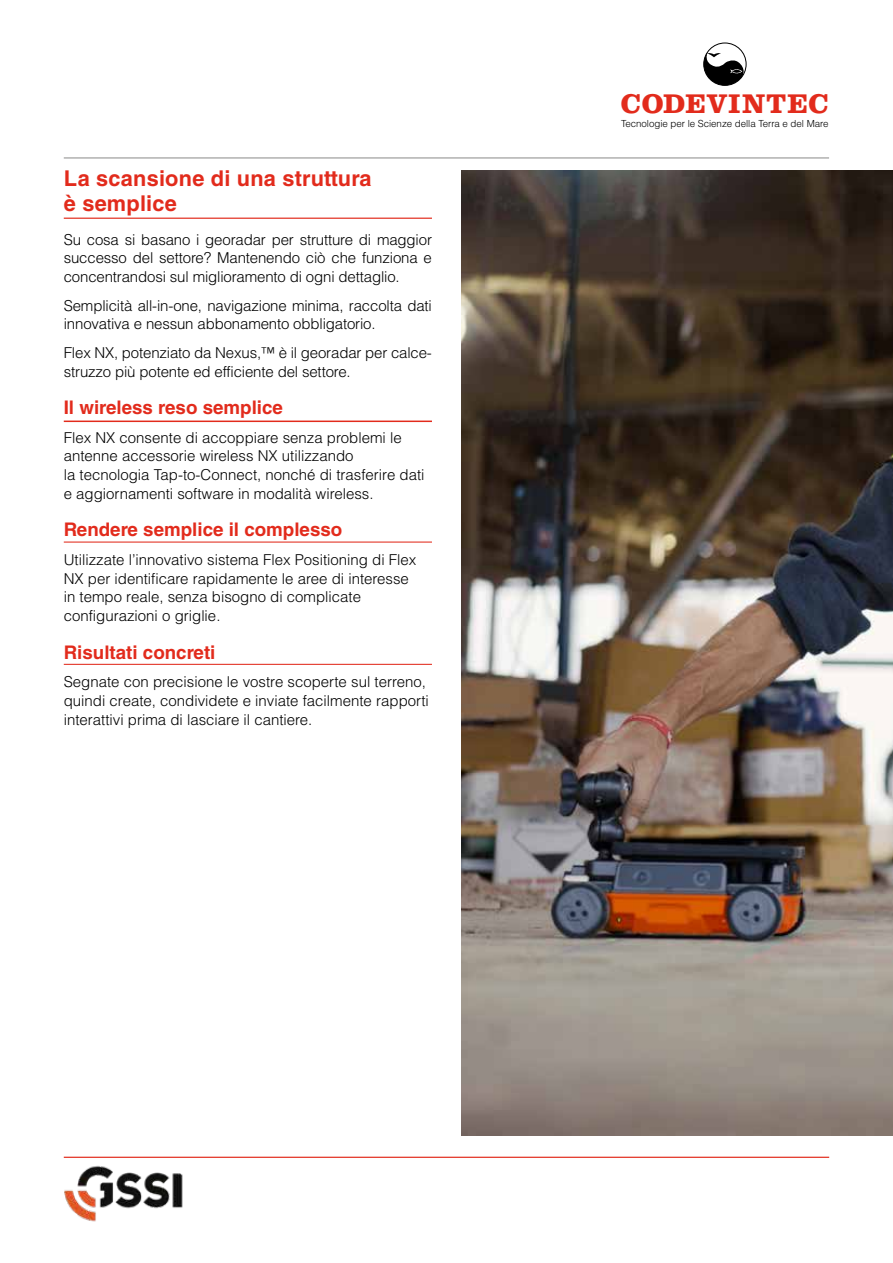
<style>
.page{position:relative;width:893px;height:1263px;background:#fff}
.page>*{position:absolute;margin:0;border:0;box-sizing:border-box;transform-origin:0 0}
.t1{font:700 28.05px "Clarendon LT Std";letter-spacing:.03em;color:#e22b1c}
.t2{font:700 21.75px/25.5px "Helvetica LT Std";letter-spacing:.01em;color:#e22b1c}
.t3{font:700 18.75px "Helvetica LT Std";color:#e22b1c}
.t4{font:300 15px/18.8px "Helvetica LT Std";color:#000}
.t5{font:300 9.75px "Helvetica LT Std";letter-spacing:-.005em;color:#000}
</style>
<div class="page">
<hr style="left:64px;top:157px;width:765px;height:2px;background:#9d9d9c">
<hr style="left:64px;top:1157px;width:765px;height:1px;background:#e22b1c">
<svg style="left:704px;top:43px;width:42px;height:42px"></svg>
<div style="left:703px;top:43px;width:44px;height:43px;border:1px solid #000;border-radius:50%"></div>
<hr style="left:64px;top:421px;width:368px;height:1px;background:#e22b1c">
<hr style="left:64px;top:541px;width:368px;height:2px;background:#e22b1c">
<hr style="left:64px;top:664px;width:368px;height:1px;background:#e22b1c">
<hr style="left:64px;top:218px;width:368px;height:1px;background:#e22b1c">
<img style="left:461px;top:170px;width:432px;height:965px">
<img style="left:64px;top:1165px;width:119px;height:57px">
<h2 class="t2" style="left:64px;top:165px;width:309px">La scansione di una struttura è semplice</h2>
<p class="t4" style="left:64px;top:230px;width:370px;text-align:justify">Su cosa si basano i georadar per strutture di maggior successo del settore? Mantenendo ciò che funziona e concentrandosi sul miglioramento di ogni dettaglio.</p>
<p class="t4" style="left:64px;top:296px;width:370px">Semplicità all-in-one, navigazione minima, raccolta dati innovativa e nessun abbonamento obbligatorio.</p>
<p class="t4" style="left:64px;top:343px;width:370px">Flex NX, potenziato da Nexus,™ è il georadar per calce&shy;struzzo più potente ed efficiente del settore.</p>
<p class="t3" style="left:64px;top:396px;width:221px">Il wireless reso semplice</p>
<p class="t4" style="left:64px;top:428px;width:362px">Flex NX consente di accoppiare senza problemi le antenne accessorie wireless NX utilizzando<br>la tecnologia Tap-to-Connect, nonché di trasferire dati e aggiornamenti software in modalità wireless.</p>
<p class="t3" style="left:64px;top:518px;width:280px">Rendere semplice il complesso</p>
<p class="t4" style="left:64px;top:550px;width:354px">Utilizzate l’innovativo sistema Flex Positioning di Flex NX per identificare rapidamente le aree di interesse in tempo reale, senza bisogno di complicate configurazioni o griglie.</p>
<p class="t3" style="left:64px;top:641px;width:153px">Risultati concreti</p>
<p class="t4" style="left:64px;top:672px;width:367px">Segnate con precisione le vostre scoperte sul terreno, quindi create, condividete e inviate facilmente rapporti interattivi prima di lasciare il cantiere.</p>
<h1 class="t1" style="left:621px;top:87px;width:209px">CODEVINTEC</h1>
<p class="t5" style="left:621px;top:117px;width:209px">Tecnologie per le Scienze della Terra e del Mare</p>
</div>
